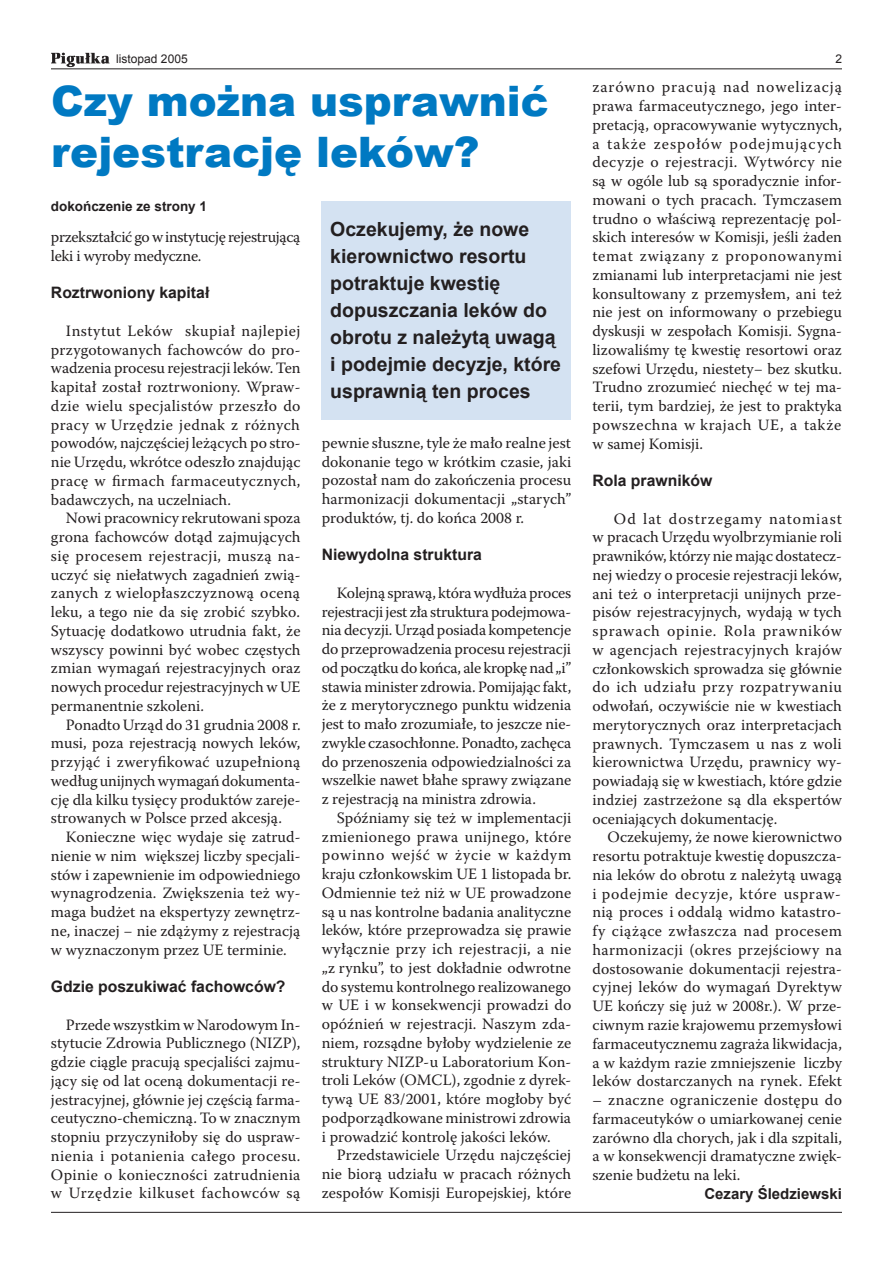
<style>
.page{position:relative;width:893px;height:1263px;background:#fff}
.page>*{position:absolute;margin:0;border:0;box-sizing:border-box;transform-origin:0 0}
.t1{font:900 42px/50.4px "Arial";color:#0079c2}
.t2{font:700 19.5px/27px "Arial";color:#231f20}
.t3{font:15.75px/18.8px "Warnock Pro";color:#231f20;text-align:justify}
.t4{font:700 15.75px "Arial";color:#231f20}
.t5{font:15.75px/18.8px "Warnock Pro";letter-spacing:-.02em;color:#231f20}
.t6{font:700 15px "Arial";color:#231f20}
.t7{font:700 13.5px "Arial";color:#231f20}
.t8{font:12px "Arial";color:#231f20}
</style>
<div class="page">
<hr style="left:51px;top:68px;width:791px;height:1px;background:#231f20">
<hr style="left:51px;top:1212px;width:791px;height:1px;background:#231f20">
<svg style="left:51px;top:53px;width:59px;height:14px"></svg>
<div style="left:322px;top:202px;width:249px;height:218px;background:#d4e2f2"></div>
<p class="t8" style="left:116px;top:51px;width:73px">listopad 2005</p>
<p class="t8" style="left:835px;top:51px;width:8px">2</p>
<h1 class="t1" style="left:51px;top:75px;width:499px">Czy można usprawnić rejestrację leków?</h1>
<p class="t7" style="left:51px;top:198px;width:158px">dokończenie ze strony 1</p>
<p class="t5" style="left:51px;top:227px;width:251px">przekształcić go w instytucję rejestrującą leki i wyroby medyczne.</p>
<p class="t4" style="left:51px;top:282px;width:160px">Roztrwoniony kapitał</p>
<p class="t3" style="left:51px;top:321px;width:251px;text-indent:15px">Instytut Leków skupiał najlepiej przygotowanych fachowców do pro&shy;wadzenia procesu rejestracji leków. Ten kapitał został roztrwoniony. Wpraw&shy;dzie wielu specjalistów przeszło do pracy w Urzędzie jednak z różnych powodów, najczęściej leżących po stro&shy;nie Urzędu, wkrótce odeszło znajdując pracę w firmach farmaceutycznych, badawczych, na uczelniach.</p>
<p class="t3" style="left:51px;top:508px;width:251px;text-indent:15px">Nowi pracownicy rekrutowani spoza grona fachowców dotąd zajmujących się procesem rejestracji, muszą na&shy;uczyć się niełatwych zagadnień zwią&shy;zanych z wielopłaszczyznową oceną leku, a tego nie da się zrobić szybko.<br>Sytuację dodatkowo utrudnia fakt, że wszyscy powinni być wobec częstych zmian wymagań rejestracyjnych oraz nowych procedur rejestracyjnych w UE permanentnie szkoleni.</p>
<p class="t3" style="left:51px;top:715px;width:251px;text-indent:15px">Ponadto Urząd do 31 grudnia 2008 r. musi, poza rejestracją nowych leków, przyjąć i zweryfikować uzupełnioną według unijnych wymagań dokumenta&shy;cję dla kilku tysięcy produktów zareje&shy;strowanych w Polsce przed akcesją.</p>
<p class="t3" style="left:51px;top:827px;width:251px;text-indent:15px">Konieczne więc wydaje się zatrud&shy;nienie w nim większej liczby specjali&shy;stów i zapewnienie im odpowiedniego wynagrodzenia. Zwiększenia też wy&shy;maga budżet na ekspertyzy zewnętrz&shy;ne, inaczej − nie zdążymy z rejestracją w wyznaczonym przez UE terminie.</p>
<p class="t4" style="left:51px;top:976px;width:236px">Gdzie poszukiwać fachowców?</p>
<p class="t3" style="left:51px;top:1015px;width:251px;text-indent:15px">Przede wszystkim w Narodowym In&shy;stytucie Zdrowia Publicznego (NIZP), gdzie ciągle pracują specjaliści zajmu&shy;jący się od lat oceną dokumentacji re&shy;jestracyjnej, głównie jej częścią farma&shy;ceutyczno-chemiczną. To w znacznym stopniu przyczyniłoby się do uspraw&shy;nienia i potanienia całego procesu.<br>Opinie o konieczności zatrudnienia w Urzędzie kilkuset fachowców są</p>
<p class="t2" style="left:330px;top:216px;width:232px">Oczekujemy, że nowe kierownictwo resortu potraktuje kwestię dopuszczania leków do obrotu z należytą uwagą i podejmie decyzje, które usprawnią ten proces</p>
<p class="t3" style="left:322px;top:433px;width:251px">pewnie słuszne, tyle że mało realne jest dokonanie tego w krótkim czasie, jaki pozostał nam do zakończenia procesu harmonizacji dokumentacji „starych” produktów, tj. do końca 2008 r.</p>
<p class="t4" style="left:322px;top:544px;width:162px">Niewydolna struktura</p>
<p class="t3" style="left:322px;top:583px;width:251px;text-indent:15px">Kolejną sprawą, która wydłuża proces rejestracji jest zła struktura podejmowa&shy;nia decyzji. Urząd posiada kompetencje do przeprowadzenia procesu rejestracji od początku do końca, ale kropkę nad „i” stawia minister zdrowia. Pomijając fakt, że z merytorycznego punktu widzenia jest to mało zrozumiałe, to jeszcze nie&shy;zwykle czasochłonne. Ponadto, zachęca do przenoszenia odpowiedzialności za wszelkie nawet błahe sprawy związane z rejestracją na ministra zdrowia.</p>
<p class="t3" style="left:322px;top:808px;width:251px;text-indent:15px">Spóźniamy się też w implementacji zmienionego prawa unijnego, które powinno wejść w życie w każdym kraju członkowskim UE 1 listopada br.<br>Odmiennie też niż w UE prowadzone są u nas kontrolne badania analityczne leków, które przeprowadza się prawie wyłącznie przy ich rejestracji, a nie „z rynku”, to jest dokładnie odwrotne do systemu kontrolnego realizowanego w UE i w konsekwencji prowadzi do opóźnień w rejestracji. Naszym zda&shy;niem, rozsądne byłoby wydzielenie ze struktury NIZP-u Laboratorium Kon&shy;troli Leków (OMCL), zgodnie z dyrek&shy;tywą UE 83/2001, które mogłoby być podporządkowane ministrowi zdrowia i prowadzić kontrolę jakości leków.</p>
<p class="t3" style="left:322px;top:1145px;width:251px;text-indent:15px">Przedstawiciele Urzędu najczęściej nie biorą udziału w pracach różnych zespołów Komisji Europejskiej, które</p>
<p class="t3" style="left:592px;top:78px;width:251px">zarówno pracują nad nowelizacją prawa farmaceutycznego, jego inter&shy;pretacją, opracowywanie wytycznych, a także zespołów podejmujących decyzje o rejestracji. Wytwórcy nie są w ogóle lub są sporadycznie infor&shy;mowani o tych pracach. Tymczasem trudno o właściwą reprezentację pol&shy;skich interesów w Komisji, jeśli żaden temat związany z proponowanymi zmianami lub interpretacjami nie jest konsultowany z przemysłem, ani też nie jest on informowany o przebiegu dyskusji w zespołach Komisji. Sygna&shy;lizowaliśmy tę kwestię resortowi oraz szefowi Urzędu, niestety− bez skutku.<br>Trudno zrozumieć niechęć w tej ma&shy;terii, tym bardziej, że jest to praktyka powszechna w krajach UE, a także w samej Komisji.</p>
<p class="t4" style="left:592px;top:470px;width:121px">Rola prawników</p>
<p class="t3" style="left:592px;top:509px;width:251px;text-indent:21px">Od lat dostrzegamy natomiast w pracach Urzędu wyolbrzymianie roli prawników, którzy nie mając dostatecz&shy;nej wiedzy o procesie rejestracji leków, ani też o interpretacji unijnych prze&shy;pisów rejestracyjnych, wydają w tych sprawach opinie. Rola prawników w agencjach rejestracyjnych krajów członkowskich sprowadza się głównie do ich udziału przy rozpatrywaniu odwołań, oczywiście nie w kwestiach merytorycznych oraz interpretacjach prawnych. Tymczasem u nas z woli kierownictwa Urzędu, prawnicy wy&shy;powiadają się w kwestiach, które gdzie indziej zastrzeżone są dla ekspertów oceniających dokumentację.</p>
<p class="t3" style="left:592px;top:828px;width:251px;text-indent:15px">Oczekujemy, że nowe kierownictwo resortu potraktuje kwestię dopuszcza&shy;nia leków do obrotu z należytą uwagą i podejmie decyzje, które uspraw&shy;nią proces i oddalą widmo katastro&shy;fy ciążące zwłaszcza nad procesem harmonizacji (okres przejściowy na dostosowanie dokumentacji rejestra&shy;cyjnej leków do wymagań Dyrektyw UE kończy się już w 2008r.). W prze&shy;ciwnym razie krajowemu przemysłowi farmaceutycznemu zagraża likwidacja, a w każdym razie zmniejszenie liczby leków dostarczanych na rynek. Efekt</p>
<p class="t3" style="left:592px;top:1090px;width:251px">– znaczne ograniczenie dostępu do farmaceutyków o umiarkowanej cenie zarówno dla chorych, jak i dla szpitali, a w konsekwencji dramatyczne zwięk&shy;szenie budżetu na leki.</p>
<p class="t6" style="left:704px;top:1183px;width:139px">Cezary Śledziewski</p>
</div>
